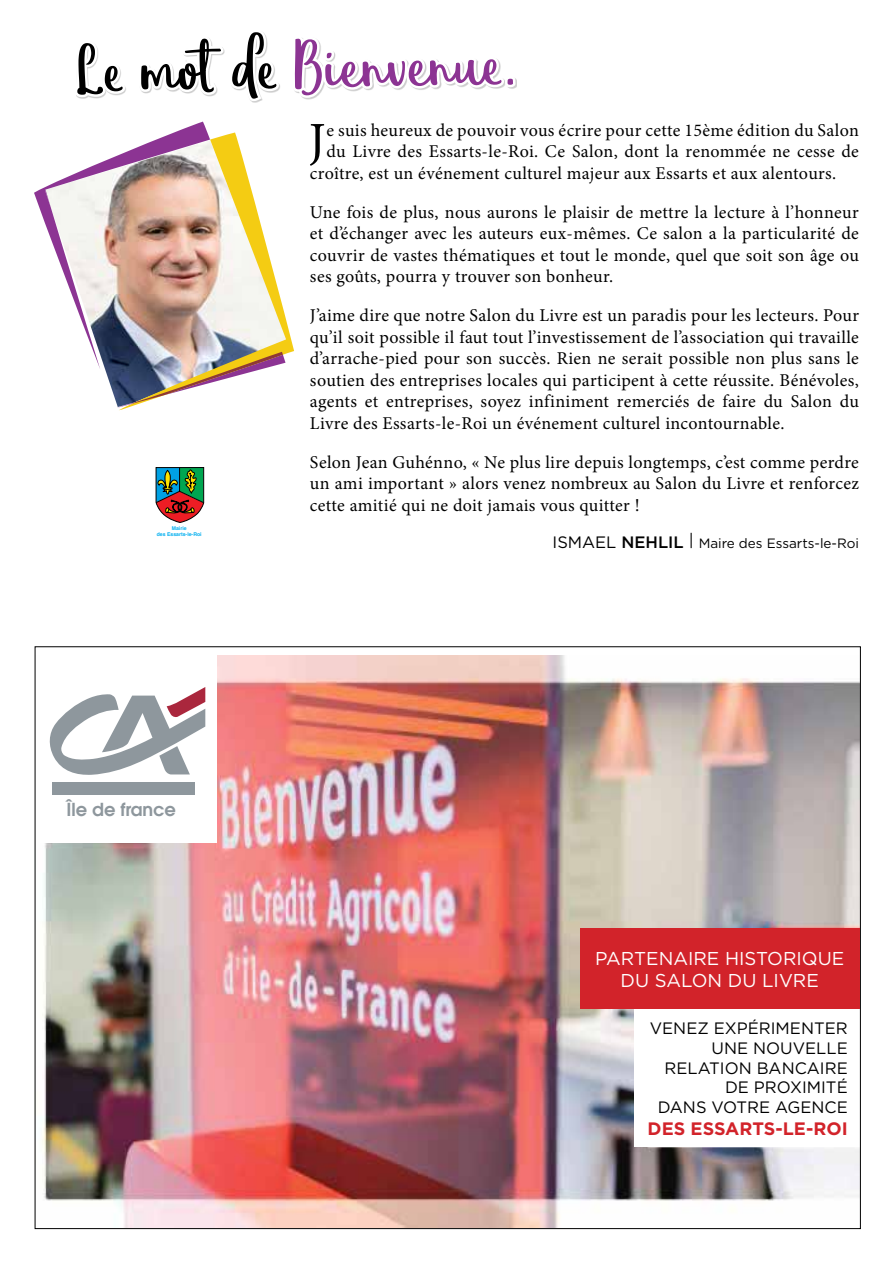
<style>
.page{position:relative;width:893px;height:1263px;background:#fff}
.page>*{position:absolute;margin:0;border:0;box-sizing:border-box;transform-origin:0 0}
.t1{font:75.75px "Eufoniem Two";color:#8c3493;scale:1.04 1}
.t2{font:51.3px "Minion Pro";color:#000}
.t3{font:18.6px/22.4px "Gotham";color:#fff;text-align:center}
.t4{font:18px/21.6px "Minion Pro";letter-spacing:.02em;color:#000;text-align:justify}
.t5{font:700 18px "Gotham";color:#d2232a}
.t6{font:600 17.85px "ITC Avant Garde Pro";color:#8e979d}
.t7{font:16.5px "Gotham";color:#000}
.t8{font:13.5px "Gotham";color:#000}
.t9{font:700 5.1px/6.1px "Helvetica";color:#00aeef;text-align:center}
.s1{color:#000}
.s2{font-size:16.5px}
.s3{font-weight:500;font-size:16.5px}
</style>
<div class="page">
<img style="left:42px;top:655px;width:817px;height:572px">
<div style="left:634px;top:1009px;width:226px;height:138px;background:#fff"></div>
<div style="left:41px;top:651px;width:176px;height:191px;background:#fff"></div>
<svg style="left:50px;top:687px;width:155px;height:88px"></svg>
<div style="left:52px;top:782px;width:143px;height:13px;background:#8e979d"></div>
<div style="left:580px;top:928px;width:280px;height:81px;background:#d2232a"></div>
<svg style="left:76px;top:46px;width:50px;height:53px"></svg>
<svg style="left:140px;top:32px;width:140px;height:71px"></svg>
<svg style="left:294px;top:38px;width:62px;height:62px"></svg>
<img style="left:356px;top:61px;width:41px;height:1111px">
<svg style="left:381px;top:60px;width:43px;height:33px"></svg>
<img style="left:424px;top:59px;width:40px;height:1112px">
<svg style="left:450px;top:59px;width:67px;height:33px"></svg>
<svg style="left:119px;top:316px;width:175px;height:94px"></svg>
<img style="left:34px;top:122px;width:251px;height:286px">
<svg style="left:156px;top:467px;width:48px;height:56px;background:#696b58"></svg>
<h1 class="t1" style="left:75px;top:22px;width:426px;rotate:-1deg"><span class="s1">Le mot de</span> Bienvenue.</h1>
<p class="t9" style="left:157px;top:525px;width:46px">Mairie<br>des Essarts-le-Roi</p>
<p class="t6" style="left:67px;top:797px;width:111px">Île de france</p>
<h2 class="t2" style="left:309px;top:107px;width:18px">J</h2>
<p class="t4" style="left:326px;top:119px;width:534px">e suis heureux de pouvoir vous écrire pour cette 15ème édition du Salon</p>
<p class="t4" style="left:326px;top:141px;width:534px">du Livre des Essarts-le-Roi. Ce Salon, dont la renommée ne cesse de</p>
<p class="t4" style="left:310px;top:162px;width:528px">croître, est un événement culturel majeur aux Essarts et aux alentours.</p>
<p class="t4" style="left:310px;top:201px;width:550px">Une fois de plus, nous aurons le plaisir de mettre la lecture à l’honneur et d’échanger avec les auteurs eux-mêmes. Ce salon a la particularité de couvrir de vastes thématiques et tout le monde, quel que soit son âge ou ses goûts, pourra y trouver son bonheur.</p>
<p class="t4" style="left:310px;top:304px;width:551px">J’aime dire que notre Salon du Livre est un paradis pour les lecteurs. Pour qu’il soit possible il faut tout l’investissement de l’association qui travaille d’arrache-pied pour son succès. Rien ne serait possible non plus sans le soutien des entreprises locales qui participent à cette réussite. Bénévoles, agents et entreprises, soyez infiniment remerciés de faire du Salon du Livre des Essarts-le-Roi un événement culturel incontournable.</p>
<p class="t4" style="left:310px;top:451px;width:551px">Selon Jean Guhénno, « Ne plus lire depuis longtemps, c’est comme perdre un ami important » alors venez nombreux au Salon du Livre et renforcez cette amitié qui ne doit jamais vous quitter !</p>
<p class="t8" style="left:552px;top:534px;width:308px"><span class="s2">ISMAEL</span> <span class="s3">NEhLIL</span> <span class="s2">|</span> MAIRE DES ESSARTS-LE-ROI</p>
<p class="t3" style="left:595px;top:946px;width:251px">PARTENAIRE HISTORIQU E<br>DU SALON DU LIVRE</p>
<p class="t7" style="left:650px;top:1017px;width:187px">VENEZ EXPÉRI MENTER</p>
<p class="t7" style="left:712px;top:1037px;width:105px">UNE NOUVELLE</p>
<p class="t7" style="left:664px;top:1057px;width:12px">REL</p>
<p class="t7" style="left:698px;top:1057px;width:132px">ATION BANCAIRE</p>
<p class="t7" style="left:725px;top:1077px;width:124px">DE PROXI MITÉ</p>
<p class="t7" style="left:658px;top:1097px;width:189px">DANS VOTRE AGENCE</p>
<p class="t5" style="left:648px;top:1116px;width:202px">DES ESSARTS-LE-ROI</p>
</div>
